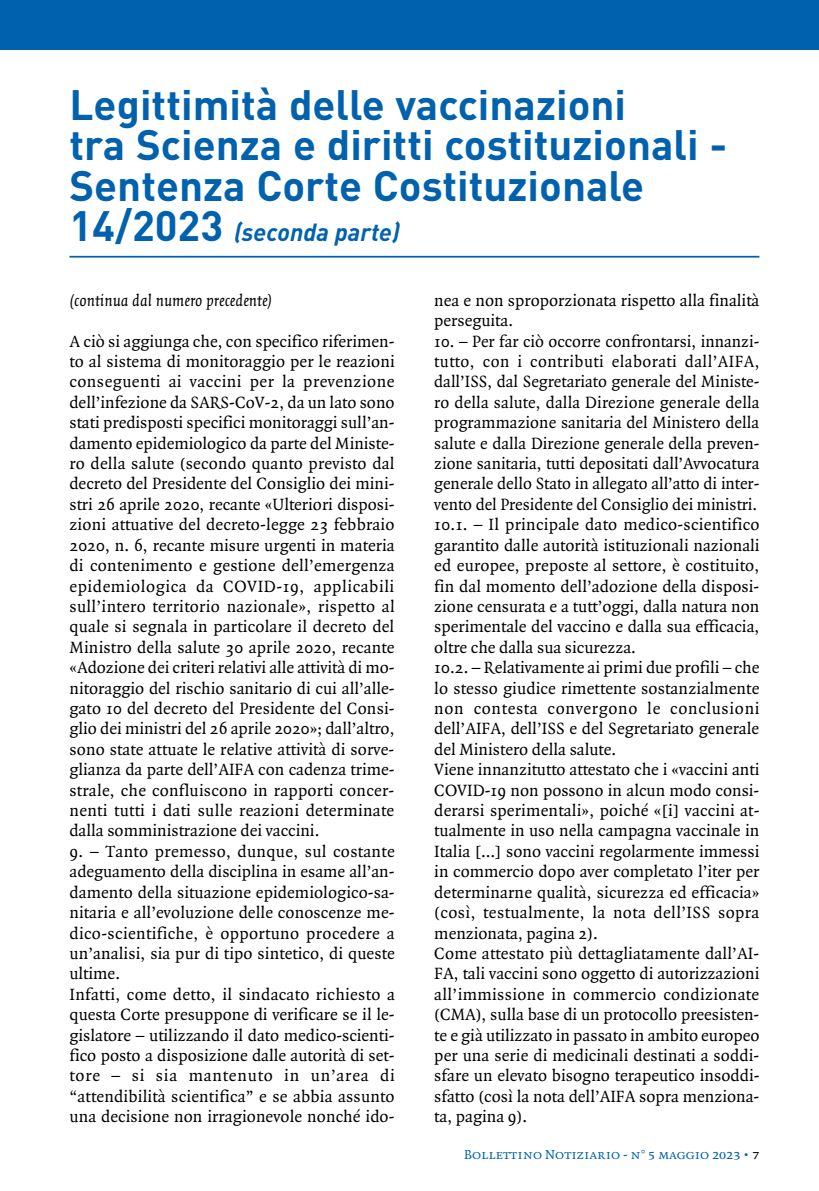
<style>
.page{position:relative;width:819px;height:1191px;background:#fff}
.page>*{position:absolute;margin:0;border:0;box-sizing:border-box;transform-origin:0 0}
.t1{font:700 42px/40.2px "DIN";color:#0062ae}
.t2{font:italic 700 24.5px "DIN";color:#0062ae}
.t3{font:17.5px/20.5px "Quadraat";color:#000}
.t4{font:italic 17.5px "Quadraat";color:#000}
.t5{font:14px "Quadraat Small Caps";color:#0062ae}
.s1{font-style:normal;font-size:42px}
.s2{color:#000}
</style>
<div class="page">
<div style="left:0;top:0;width:819px;height:50px;background:#0062ae"></div>
<hr style="left:69px;top:256px;width:690px;height:2px;background:#0062ae">
<h1 class="t1" style="left:69px;top:83px;width:659px">Legittimità delle vaccinazioni<br>tra Scienza e diritti costituzionali -<br>Sentenza Corte Costituzionale</h1>
<h2 class="t2" style="left:69px;top:216px;width:332px"><span class="s1">14/2023</span> (seconda parte)</h2>
<p class="t4" style="left:69px;top:291px;width:204px">(continua dal numero precedente)</p>
<p class="t3" style="left:69px;top:331px;width:327px;text-align:justify">A ciò si aggiunga che, con specifico riferimen&shy;to al sistema di monitoraggio per le reazioni conseguenti ai vaccini per la prevenzione dell’infezione da SARS-CoV-2, da un lato sono stati predisposti specifici monitoraggi sull’an&shy;damento epidemiologico da parte del Ministe&shy;ro della salute (secondo quanto previsto dal decreto del Presidente del Consiglio dei mini&shy;stri 26 aprile 2020, recante «Ulteriori disposi&shy;zioni attuative del decreto-legge 23 febbraio 2020, n. 6, recante misure urgenti in materia di contenimento e gestione dell’emergenza epidemiologica da COVID-19, applicabili sull’intero territorio nazionale», rispetto al quale si segnala in particolare il decreto del Ministro della salute 30 aprile 2020, recante «Adozione dei criteri relativi alle attività di mo&shy;nitoraggio del rischio sanitario di cui all’alle&shy;gato 10 del decreto del Presidente del Consi&shy;glio dei ministri del 26 aprile 2020»; dall’altro, sono state attuate le relative attività di sorve&shy;glianza da parte dell’AIFA con cadenza trime&shy;strale, che confluiscono in rapporti concer&shy;nenti tutti i dati sulle reazioni determinate dalla somministrazione dei vaccini.</p>
<p class="t3" style="left:69px;top:841px;width:327px">9. – Tanto premesso, dunque, sul costante adeguamento della disciplina in esame all’an&shy;damento della situazione epidemiologico-sa&shy;nitaria e all’evoluzione delle conoscenze me&shy;dico-scientifiche, è opportuno procedere a un’analisi, sia pur di tipo sintetico, di queste ultime.<br>Infatti, come detto, il sindacato richiesto a questa Corte presuppone di verificare se il le&shy;gislatore – utilizzando il dato medico-scienti&shy;fico posto a disposizione dalle autorità di set&shy;tore – si sia mantenuto in un’area di “attendibilità scientifica” e se abbia assunto una decisione non irragionevole nonché ido-</p>
<p class="t3" style="left:434px;top:290px;width:326px">nea e non sproporzionata rispetto alla finalità perseguita.</p>
<p class="t3" style="left:434px;top:331px;width:327px">10. – Per far ciò occorre confrontarsi, innanzi&shy;tutto, con i contributi elaborati dall’AIFA, dall’ISS, dal Segretariato generale del Ministe&shy;ro della salute, dalla Direzione generale della programmazione sanitaria del Ministero della salute e dalla Direzione generale della preven&shy;zione sanitaria, tutti depositati dall’Avvocatura generale dello Stato in allegato all’atto di inter&shy;vento del Presidente del Consiglio dei ministri.<br>10.1. – Il principale dato medico-scientifico garantito dalle autorità istituzionali nazionali ed europee, preposte al settore, è costituito, fin dal momento dell’adozione della disposi&shy;zione censurata e a tutt’oggi, dalla natura non sperimentale del vaccino e dalla sua efficacia, oltre che dalla sua sicurezza.<br>10.2. – Relativamente ai primi due profili – che lo stesso giudice rimettente sostanzialmente non contesta convergono le conclusioni dell’AIFA, dell’ISS e del Segretariato generale del Ministero della salute.<br>Viene innanzitutto attestato che i «vaccini anti COVID-19 non possono in alcun modo consi&shy;derarsi sperimentali», poiché «[i] vaccini at&shy;tualmente in uso nella campagna vaccinale in Italia […] sono vaccini regolarmente immessi in commercio dopo aver completato l’iter per determinarne qualità, sicurezza ed efficacia» (così, testualmente, la nota dell’ISS sopra menzionata, pagina 2).<br>Come attestato più dettagliatamente dall’AI-FA, tali vaccini sono oggetto di autorizzazioni all’immissione in commercio condizionate (CMA), sulla base di un protocollo preesisten&shy;te e già utilizzato in passato in ambito europeo per una serie di medicinali destinati a soddi&shy;sfare un elevato bisogno terapeutico insoddi&shy;sfatto (così la nota dell’AIFA sopra menziona&shy;ta, pagina 9).</p>
<p class="t5" style="left:464px;top:1147px;width:297px">Bollettino Notiziario - n° 5 maggio 2023 • <span class="s2">7</span></p>
</div>
